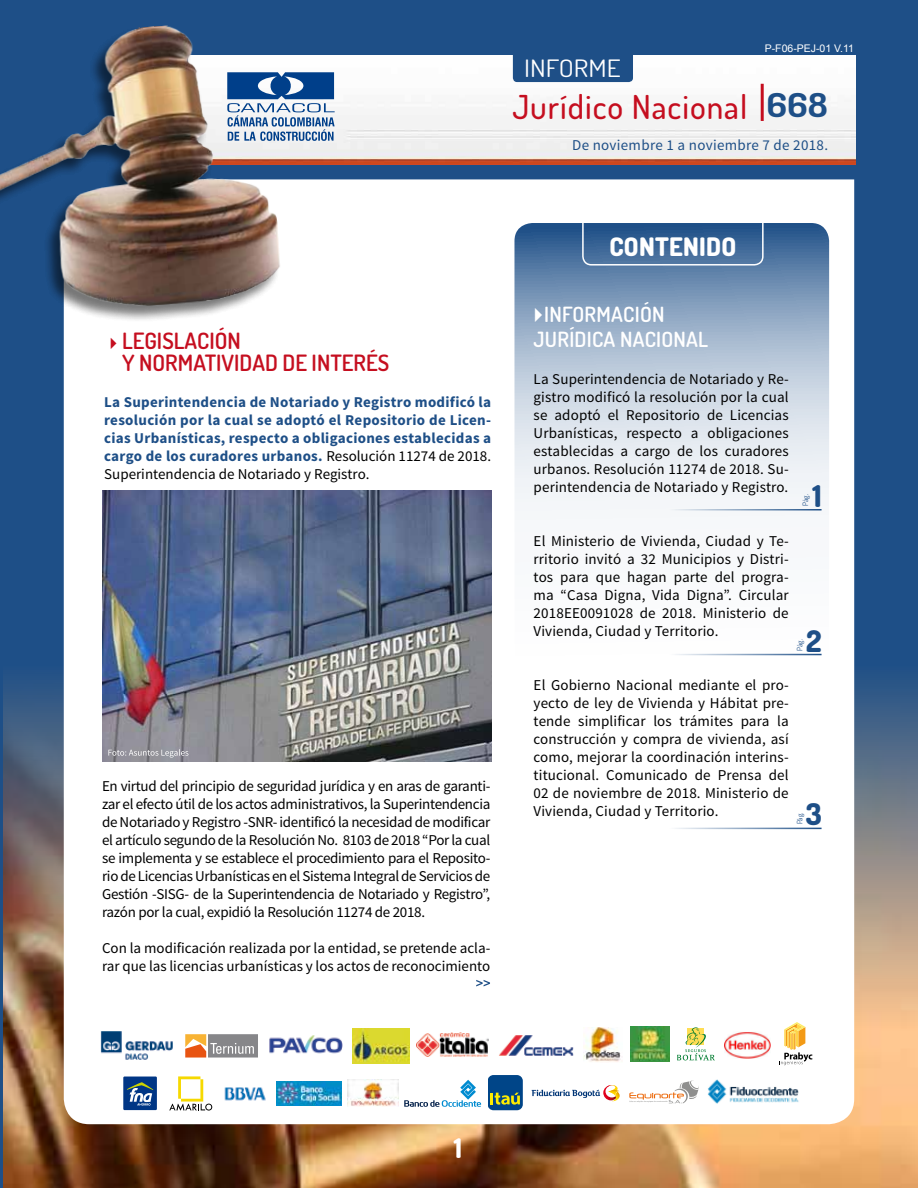
<style>
.page{position:relative;width:918px;height:1188px;background:#1e4f87}
.page>*{position:absolute;margin:0;border:0;box-sizing:border-box;transform-origin:0 0}
.t1{font:500 33px "Dosis";letter-spacing:.03em;color:#c50e1f}
.t2{font:800 30px "Dosis";color:#1e4f87}
.t3{font:800 27px "Dosis";color:#fff}
.t4{font:800 25.5px "Dosis";letter-spacing:.01em;color:#fff}
.t5{font:24px "Dosis";color:#fff;scale:1.14 1}
.t6{font:600 22.5px/22.5px "Dosis";color:#c50e1f}
.t7{font:600 21px/25.5px "Dosis";letter-spacing:.01em;color:#fff}
.t8{font:15px/18px "Source Sans Pro";color:#000;text-align:justify}
.t9{font:700 15px/18px "Source Sans Pro";letter-spacing:.02em;color:#1e4f87;text-align:justify}
.t10{font:15px "Source Sans Pro";letter-spacing:.02em;color:#1e4f87}
.t11{font:10.5px "Arial";color:#fff}
.t12{font:7.5px "Dosis";letter-spacing:-.005em;color:#1e4f87}
.s1{font-weight:700;color:#1e4f87}
.s2{font-weight:400;color:#000}
</style>
<div class="page">
<img style="left:4px;top:665px;width:914px;height:523px">
<div style="left:64px;top:179px;width:790px;height:945px;background:#fff"></div>
<img style="left:282px;top:55px;width:574px;height:109px">
<div style="left:513px;top:37px;width:120px;height:45px;background:#1e4f87;border-radius:4px"></div>
<hr style="left:761px;top:84px;width:3px;height:37px;background:#c50e1f">
<svg style="left:280px;top:72px;width:55px;height:69px;background:#7999be"></svg>
<svg style="left:514px;top:223px;width:315px;height:766px;background:#dee5ed"></svg>
<div style="left:582px;top:208px;width:182px;height:58px;border:2px solid #fff;border-radius:9px"></div>
<svg style="left:476px;top:980px;width:14px;height:6px"></svg>
<hr style="left:574px;top:509px;width:248px;height:2px;background:#1e4f87">
<hr style="left:574px;top:654px;width:248px;height:1px;background:#1e4f87">
<hr style="left:574px;top:828px;width:248px;height:1px;background:#1e4f87">
<div style="left:0;top:26px;width:280px;height:297px;background:#000;opacity:.32"></div>
<img style="left:268px;top:1036px;width:75px;height:19px">
<div style="left:168px;top:1075px;width:46px;height:37px;background:#fff"></div>
<svg style="left:169px;top:1076px;width:43px;height:35px"></svg>
<img style="left:497px;top:1033px;width:77px;height:24px">
<img style="left:353px;top:1028px;width:56px;height:36px">
<img style="left:417px;top:1033px;width:71px;height:24px">
<img style="left:220px;top:1081px;width:50px;height:24px">
<img style="left:276px;top:1081px;width:65px;height:24px">
<img style="left:347px;top:1080px;width:51px;height:27px">
<img style="left:101px;top:1031px;width:73px;height:29px">
<svg style="left:532px;top:1085px;width:91px;height:17px;background:#dedadb"></svg>
<img style="left:584px;top:1027px;width:39px;height:35px">
<div style="left:123px;top:1077px;width:34px;height:33px;background:#003685"></div>
<svg style="left:127px;top:1082px;width:26px;height:24px"></svg>
<img style="left:630px;top:1026px;width:39px;height:35px">
<svg style="left:405px;top:1080px;width:76px;height:27px;background:#d2e5f0"></svg>
<div style="left:184px;top:1033px;width:76px;height:26px;background:#fff"></div>
<svg style="left:185px;top:1034px;width:73px;height:24px;background:#b49a86"></svg>
<div style="left:488px;top:1075px;width:35px;height:35px;background:#004588;border-radius:6px"></div>
<svg style="left:491px;top:1093px;width:29px;height:12px"></svg>
<svg style="left:677px;top:1027px;width:38px;height:33px"></svg>
<svg style="left:630px;top:1080px;width:69px;height:24px;background:#efe6df"></svg>
<img style="left:706px;top:1079px;width:95px;height:26px">
<img style="left:725px;top:1032px;width:45px;height:27px">
<svg style="left:780px;top:1022px;width:32px;height:43px"></svg>
<img style="left:102px;top:490px;width:389px;height:271px">
<svg style="left:108px;top:749px;width:80px;height:9px"></svg>
<svg style="left:535px;top:307px;width:7px;height:15px"></svg>
<h3 class="t5" style="left:524px;top:53px;width:86px">INFORME</h3>
<p class="t11" style="left:765px;top:42px;width:91px">P-F06-PEJ-01 V.11</p>
<h1 class="t1" style="left:512px;top:85px;width:317px">Jurídico Nacional <span class="s1">668</span></h1>
<p class="t10" style="left:572px;top:136px;width:257px">De noviembre 1 a noviembre 7 de 2018.</p>
<h3 class="t6" style="left:122px;top:329px;width:269px;text-indent:-18px">✔LEGISLACIÓN<br>Y NORMATIVIDAD DE INTERÉS</h3>
<p class="t9" style="left:104px;top:394px;width:388px">La Superintendencia de Notariado y Registro modificó la resolución por la cual se adoptó el Repositorio de Licen&shy;cias Urbanísticas, respecto a obligaciones establecidas a cargo de los curadores urbanos. <span class="s2">Resolución 11274 de 2018.<br>Superintendencia de Notariado y Registro.</span></p>
<p class="t8" style="left:102px;top:777px;width:390px">En virtud del principio de seguridad jurídica y en aras de garanti&shy;zar el efecto útil de los actos administrativos, la Superintendencia de Notariado y Registro -SNR- identificó la necesidad de modificar el artículo segundo de la Resolución No. 8103 de 2018 “Por la cual se implementa y se establece el procedimiento para el Reposito&shy;rio de Licencias Urbanísticas en el Sistema Integral de Servicios de Gestión -SISG- de la Superintendencia de Notariado y Registro”, razón por la cual, expidió la Resolución 11274 de 2018.</p>
<p class="t8" style="left:102px;top:939px;width:390px">Con la modificación realizada por la entidad, se pretende acla&shy;rar que las licencias urbanísticas y los actos de reconocimiento</p>
<h3 class="t4" style="left:609px;top:230px;width:129px">CONTENIDO</h3>
<h3 class="t7" style="left:534px;top:301px;width:132px;text-indent:11px">INFORMACIÓN<br>JURÍDICA NACIONA</h3>
<h3 class="t7" style="left:698px;top:326px;width:12px">L</h3>
<p class="t8" style="left:534px;top:370px;width:257px">La Superintendencia de Notariado y Re&shy;gistro modificó la resolución por la cual se adoptó el Repositorio de Licencias Urbanísticas, respecto a obligaciones establecidas a cargo de los curadores urbanos. Resolución 11274 de 2018. Su&shy;perintendencia de Notariado y Registro.</p>
<p class="t8" style="left:534px;top:532px;width:257px">El Ministerio de Vivienda, Ciudad y Te&shy;rritorio invitó a 32 Municipios y Distri&shy;tos para que hagan parte del progra&shy;ma “Casa Digna, Vida Digna”. Circular 2018EE0091028 de 2018. Ministerio de Vivienda, Ciudad y Territorio.</p>
<h2 class="t2" style="left:812px;top:477px;width:11px">1</h2>
<p class="t12" style="left:800px;top:506px;width:13px;rotate:-90deg">Pág.</p>
<h2 class="t2" style="left:806px;top:621px;width:17px">2</h2>
<p class="t12" style="left:795px;top:651px;width:13px;rotate:-90deg">Pág.</p>
<p class="t8" style="left:534px;top:676px;width:257px">El Gobierno Nacional mediante el pro&shy;yecto de ley de Vivienda y Hábitat pre&shy;tende simplificar los trámites para la construcción y compra de vivienda, así como, mejorar la coordinación interins&shy;titucional. Comunicado de Prensa del 02 de noviembre de 2018. Ministerio de Vivienda, Ciudad y Territorio.</p>
<h2 class="t2" style="left:806px;top:795px;width:18px">3</h2>
<p class="t12" style="left:795px;top:824px;width:13px;rotate:-90deg">Pág.</p>
<h3 class="t3" style="left:454px;top:1131px;width:10px">1</h3>
</div>
